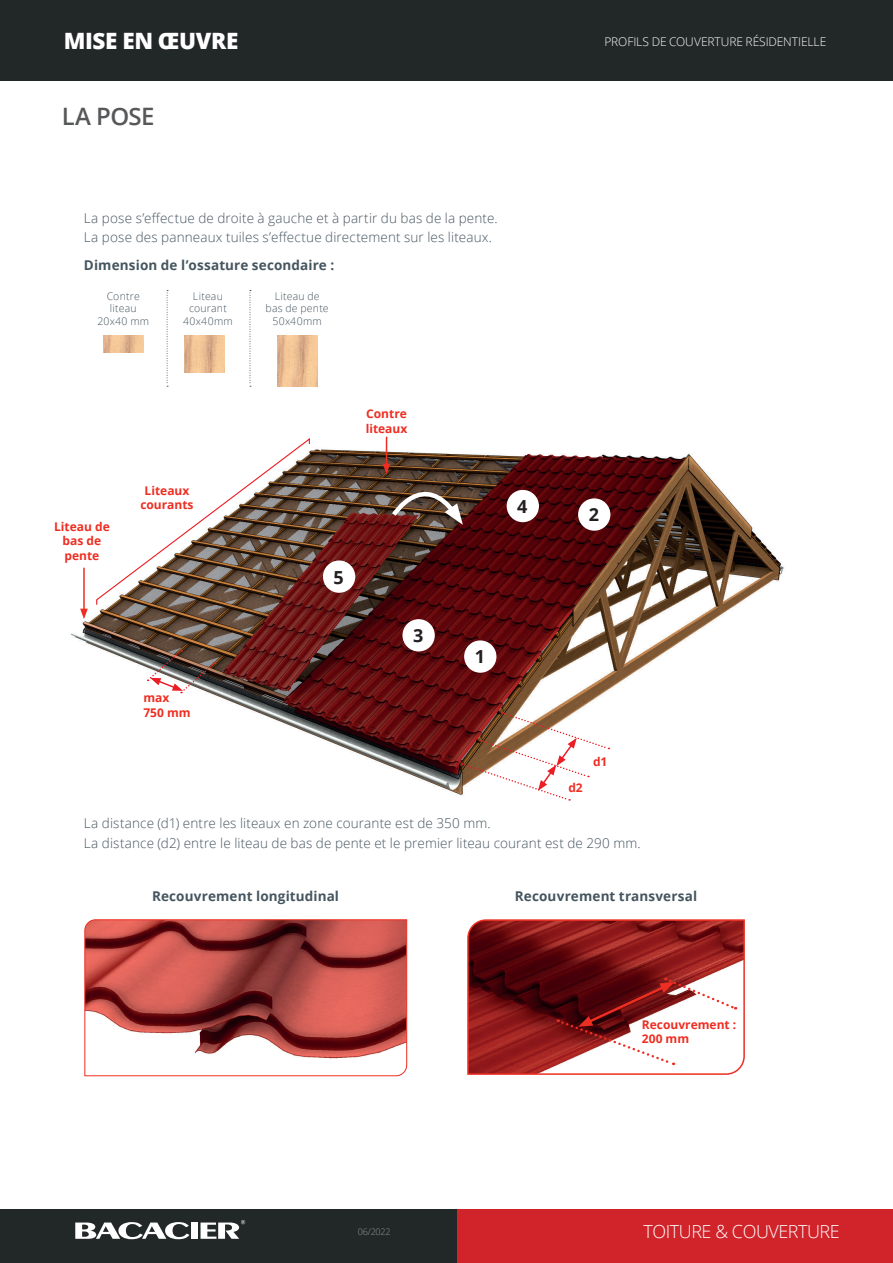
<style>
.page{position:relative;width:893px;height:1263px;background:#fff}
.page>*{position:absolute;margin:0;border:0;box-sizing:border-box;transform-origin:0 0}
.t1{font:600 24px "Open Sans";letter-spacing:-.025em;color:#57585a}
.t2{font:800 22.5px "Open Sans";letter-spacing:-.015em;color:#fff}
.t3{font:300 18px "Open Sans";letter-spacing:-.025em;color:#fff}
.t4{font:700 18px "Open Sans";color:#231f20}
.t5{font:300 13.5px/19.5px "Open Sans";letter-spacing:.01em;color:#45555f}
.t6{font:700 13.5px "Open Sans";letter-spacing:.01em;color:#45555f}
.t7{font:700 12px/14.4px "Open Sans";color:#ee2e22}
.t8{font:300 12px "Open Sans";letter-spacing:-.01em;color:#fff}
.t9{font:300 10.5px/12.6px "Open Sans";letter-spacing:.02em;color:#45555f;text-align:center}
.t10{font:300 9px "Open Sans";letter-spacing:-.025em;color:#939598}
</style>
<div class="page">
<div style="left:0;top:0;width:893px;height:81px;background:#222727"></div>
<div style="left:0;top:1210px;width:457px;height:53px;background:#222727"></div>
<div style="left:457px;top:1210px;width:436px;height:53px;background:#d1232a"></div>
<svg style="left:75px;top:1222px;width:114px;height:17px"></svg>
<div style="left:191px;top:1222px;width:7px;height:17px;background:#fff"></div>
<svg style="left:201px;top:1220px;width:44px;height:19px"></svg>
<img style="left:71px;top:449px;width:713px;height:347px">
<div style="left:464px;top:640px;width:32px;height:33px;background:#fff;border-radius:50%"></div>
<div style="left:402px;top:619px;width:33px;height:32px;background:#fff;border-radius:50%"></div>
<div style="left:578px;top:498px;width:32px;height:33px;background:#fff;border-radius:50%"></div>
<div style="left:507px;top:490px;width:32px;height:32px;background:#fff;border-radius:50%"></div>
<div style="left:323px;top:560px;width:32px;height:33px;background:#fff;border-radius:50%"></div>
<hr style="left:83px;top:568px;width:2px;height:43px;background:#ee2e22">
<svg style="left:80px;top:609px;width:8px;height:10px"></svg>
<svg style="left:147px;top:650px;width:69px;height:44px"></svg>
<svg style="left:383px;top:437px;width:80px;height:88px"></svg>
<svg style="left:462px;top:712px;width:147px;height:89px"></svg>
<svg style="left:84px;top:919px;width:324px;height:158px"></svg>
<svg style="left:467px;top:919px;width:278px;height:156px"></svg>
<img style="left:103px;top:335px;width:40px;height:17px">
<img style="left:185px;top:335px;width:40px;height:37px">
<img style="left:277px;top:335px;width:40px;height:52px">
<svg style="left:167px;top:290px;width:1px;height:97px"></svg>
<svg style="left:250px;top:290px;width:1px;height:97px"></svg>
<svg style="left:96px;top:438px;width:214px;height:168px"></svg>
<h2 class="t2" style="left:64px;top:24px;width:176px">MISE EN ŒUVRE</h2>
<p class="t8" style="left:604px;top:34px;width:223px">PROFILS DE COUVERTURE RÉSIDENTIELLE</p>
<h1 class="t1" style="left:62px;top:99px;width:94px">LA POSE</h1>
<p class="t5" style="left:84px;top:208px;width:415px">La pose s’effectue de droite à gauche et à partir du bas de la pente.<br>La pose des panneaux tuiles s’effectue directement sur les liteaux.</p>
<p class="t6" style="left:84px;top:255px;width:252px">Dimension de l’ossature secondaire :</p>
<p class="t9" style="left:97px;top:289px;width:53px">Contre liteau<br>20x40 mm</p>
<p class="t9" style="left:183px;top:289px;width:51px">Liteau courant<br>40x40mm</p>
<p class="t9" style="left:266px;top:289px;width:65px">Liteau de bas de pente<br>50x40mm</p>
<p class="t7" style="left:54px;top:519px;width:57px;text-align:center">Liteau de bas de pente</p>
<p class="t7" style="left:140px;top:483px;width:55px;text-align:center">Liteaux courants</p>
<p class="t7" style="left:143px;top:691px;width:49px">max<br>750 mm</p>
<p class="t7" style="left:366px;top:406px;width:43px">Contre liteaux</p>
<h3 class="t4" style="left:334px;top:564px;width:12px">5</h3>
<h3 class="t4" style="left:413px;top:623px;width:12px">3</h3>
<h3 class="t4" style="left:517px;top:494px;width:12px">4</h3>
<h3 class="t4" style="left:589px;top:502px;width:12px">2</h3>
<h3 class="t4" style="left:475px;top:644px;width:12px">1</h3>
<p class="t7" style="left:568px;top:780px;width:16px">d2</p>
<p class="t7" style="left:593px;top:754px;width:16px">d1</p>
<p class="t5" style="left:84px;top:813px;width:558px">La distance (d1) entre les liteaux en zone courante est de 350 mm.<br>La distance (d2) entre le liteau de bas de pente et le premier liteau courant est de 290 mm.</p>
<p class="t6" style="left:152px;top:887px;width:188px">Recouvrement longitudinal</p>
<p class="t6" style="left:515px;top:887px;width:184px">Recouvrement transversal</p>
<p class="t7" style="left:642px;top:1017px;width:96px">Recouvrement :<br>200 mm</p>
<p class="t10" style="left:358px;top:1225px;width:34px">06/2022</p>
<h3 class="t3" style="left:643px;top:1219px;width:198px">TOITURE &amp; COUVERTURE</h3>
</div>
